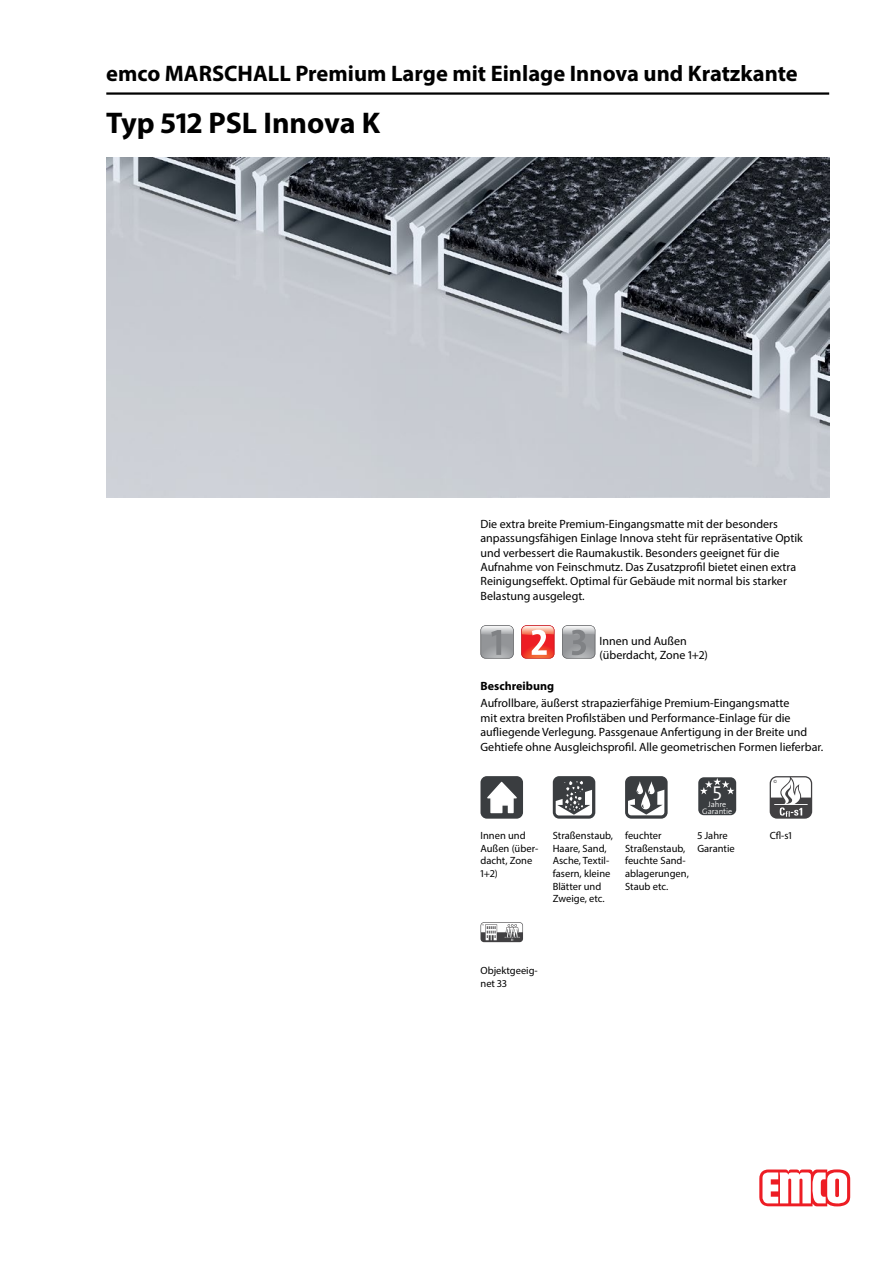
<style>
.page{position:relative;width:893px;height:1263px;background:#fff}
.page>*{position:absolute;margin:0;border:0;box-sizing:border-box;transform-origin:0 0}
.typ_bau{font:700 30px "Myriad Pro";color:#000}
.titel1_em_bau{font:700 22.5px "Myriad Pro";color:#000}
.BILDR{font:300 20.1px "The Sans Os F";color:#fff}
.Stoerer{font:12px/14.4px "Myriad Pro";color:#000}
.fliesstext_bau{font:12px/14.4px "Myriad Pro";color:#000}
.fliesstext_bold_bau{font:700 12px "Myriad Pro";color:#000}
.mouseovertext_bau{font:10.5px/12.6px "Myriad Pro";color:#000}
.BILDR-2{font:300 7.95px/6.8px "The Sans Os F";color:#fff;text-align:center}
</style>
<div class="page">
<img style="left:106px;top:157px;width:723px;height:340px">
<hr style="left:106px;top:92px;width:723px;height:3px;background:#000">
<svg style="left:759px;top:1169px;width:91px;height:37px"></svg>
<svg style="left:521px;top:625px;width:33px;height:33px"></svg>
<svg style="left:562px;top:625px;width:33px;height:33px"></svg>
<svg style="left:480px;top:625px;width:34px;height:33px"></svg>
<div style="left:480px;top:776px;width:43px;height:43px;background:#3a3d40;border-radius:6px"></div>
<svg style="left:487px;top:782px;width:30px;height:31px"></svg>
<svg style="left:553px;top:776px;width:42px;height:43px"></svg>
<svg style="left:556px;top:781px;width:36px;height:34px"></svg>
<div style="left:625px;top:776px;width:43px;height:43px;background:linear-gradient(to right,#3a3d40,#3a3d40);border-radius:6px"></div>
<svg style="left:628px;top:781px;width:36px;height:34px"></svg>
<div style="left:698px;top:777px;width:38px;height:38px;background:#3a3d40;border-radius:6px"></div>
<svg style="left:700px;top:778px;width:34px;height:16px"></svg>
<svg style="left:770px;top:776px;width:42px;height:43px"></svg>
<svg style="left:480px;top:922px;width:43px;height:20px"></svg>
<p class="titel1_em_bau" style="left:106px;top:59px;width:693px">emco MARSCHALL Premium Large mit Einlage Innova und Kratzkante</p>
<p class="typ_bau" style="left:106px;top:103px;width:275px">Typ 512 PSL Innova K</p>
<p class="Stoerer" style="left:480px;top:516px;width:324px">Die extra breite Premium-Eingangsmatte mit der besonders anpassungsfähigen Einlage Innova steht für repräsentative Optik und verbessert die Raumakustik. Besonders geeignet für die Aufnahme von Feinschmutz. Das Zusatzprofil bietet einen extra Reinigungseffekt. Optimal für Gebäude mit normal bis starker Belastung ausgelegt.</p>
<p class="fliesstext_bau" style="left:600px;top:633px;width:110px">Innen und Außen (überdacht, Zone 1+2)</p>
<p class="fliesstext_bold_bau" style="left:480px;top:678px;width:75px">Beschreibung</p>
<p class="fliesstext_bau" style="left:480px;top:696px;width:344px">Aufrollbare, äußerst strapazierfähige Premium-Eingangsmatte<br>mit extra breiten Profilstäben und Performance-Einlage für die aufliegende Verlegung. Passgenaue Anfertigung in der Breite und Gehtiefe ohne Ausgleichsprofil. Alle geometrischen Formen lieferbar.</p>
<p class="mouseovertext_bau" style="left:480px;top:829px;width:59px">Innen und<br>Außen (über&shy;dacht, Zone<br>1+2)</p>
<p class="mouseovertext_bau" style="left:553px;top:829px;width:62px">Straßenstaub,<br>Haare, Sand,<br>Asche, Textil&shy;fasern, kleine<br>Blätter und<br>Zweige, etc.</p>
<p class="mouseovertext_bau" style="left:625px;top:829px;width:65px">feuchter<br>Straßenstaub, feuchte Sand&shy;ablagerungen,<br>Staub etc.</p>
<p class="BILDR" style="left:713px;top:781px;width:11px">5</p>
<p class="BILDR-2" style="left:702px;top:801px;width:32px">Jahre<br>Garantie</p>
<p class="mouseovertext_bau" style="left:697px;top:829px;width:39px">5 Jahre<br>Garantie</p>
<p class="mouseovertext_bau" style="left:770px;top:829px;width:24px">Cfl-s1</p>
<p class="mouseovertext_bau" style="left:480px;top:964px;width:59px">Objektgeeig&shy;net 33</p>
</div>
